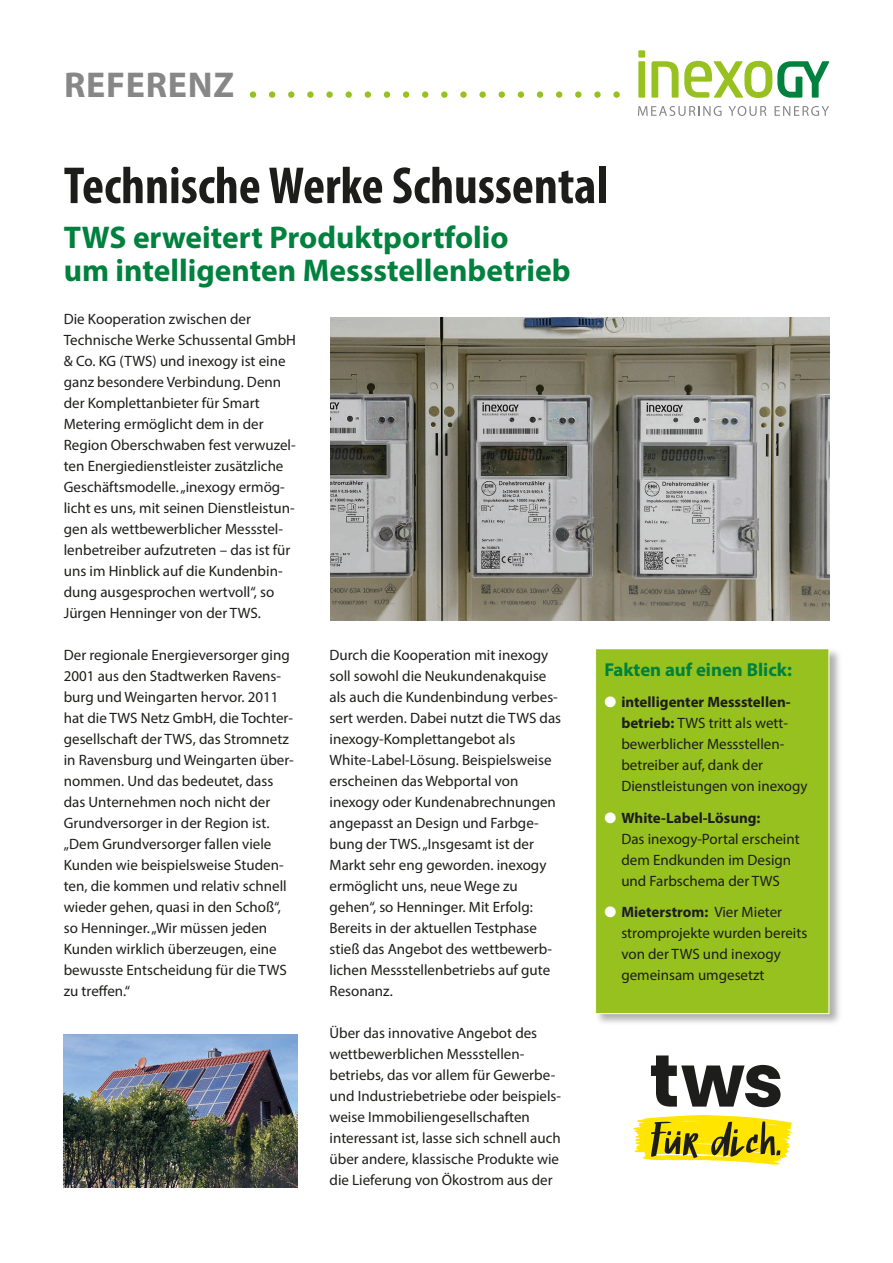
<style>
.page{position:relative;width:893px;height:1263px;background:#fff}
.page>*{position:absolute;margin:0;border:0;box-sizing:border-box;transform-origin:0 0}
.t1{font:700 condensed 52.5px "Myriad Pro";color:#1d1d1b}
.t2{font:700 36px "Myriad Pro";letter-spacing:.02em;color:#878787}
.t3{font:700 31.5px "Myriad Pro";color:#00813d}
.t4{font:700 18.75px "Myriad Pro";color:#00813d}
.t5{font:15px/21px "Myriad Pro";color:#1d1d1b}
.t6{font:700 15px "Myriad Pro";color:#1d1d1b}
.s1{color:#fff}
.s2{font-weight:700}
</style>
<div class="page">
<img style="left:330px;top:317px;width:499px;height:304px">
<div style="left:638px;top:61px;width:7px;height:37px;background:#96c11f"></div>
<svg style="left:651px;top:61px;width:27px;height:37px"></svg>
<svg style="left:684px;top:61px;width:145px;height:37px"></svg>
<svg style="left:638px;top:106px;width:84px;height:10px"></svg>
<svg style="left:728px;top:106px;width:38px;height:10px"></svg>
<svg style="left:774px;top:106px;width:55px;height:10px"></svg>
<div style="left:638px;top:50px;width:7px;height:8px;background:#96c11f"></div>
<div style="left:441px;top:91px;width:7px;height:7px;background:#96c11f;border-radius:50%"></div>
<div style="left:422px;top:91px;width:6px;height:7px;background:#96c11f;border-radius:50%"></div>
<div style="left:403px;top:91px;width:6px;height:7px;background:#96c11f;border-radius:50%"></div>
<div style="left:384px;top:91px;width:6px;height:7px;background:#96c11f;border-radius:50%"></div>
<div style="left:365px;top:91px;width:6px;height:7px;background:#96c11f;border-radius:50%"></div>
<div style="left:345px;top:91px;width:7px;height:7px;background:#96c11f;border-radius:50%"></div>
<svg style="left:326px;top:91px;width:7px;height:7px"></svg>
<div style="left:307px;top:91px;width:7px;height:7px;background:#96c11f;border-radius:50%"></div>
<div style="left:288px;top:91px;width:6px;height:7px;background:#96c11f;border-radius:50%"></div>
<div style="left:269px;top:91px;width:6px;height:7px;background:#96c11f;border-radius:50%"></div>
<div style="left:250px;top:91px;width:6px;height:7px;background:#96c11f;border-radius:50%"></div>
<div style="left:518px;top:91px;width:6px;height:7px;background:#96c11f;border-radius:50%"></div>
<div style="left:499px;top:91px;width:6px;height:7px;background:#96c11f;border-radius:50%"></div>
<div style="left:479px;top:91px;width:7px;height:7px;background:#96c11f;border-radius:50%"></div>
<svg style="left:460px;top:91px;width:7px;height:7px"></svg>
<svg style="left:594px;top:91px;width:7px;height:7px"></svg>
<div style="left:575px;top:91px;width:6px;height:7px;background:#96c11f;border-radius:50%"></div>
<div style="left:556px;top:91px;width:6px;height:7px;background:#96c11f;border-radius:50%"></div>
<div style="left:537px;top:91px;width:6px;height:7px;background:#96c11f;border-radius:50%"></div>
<div style="left:595px;top:648px;width:247px;height:378px;background:#1d1d1b;opacity:.35"></div>
<div style="left:596px;top:649px;width:233px;height:364px;background:#96c11f"></div>
<div style="left:595px;top:648px;width:234px;height:366px;border:1px solid #fff"></div>
<img style="left:64px;top:1034px;width:234px;height:153px">
<div style="left:613px;top:91px;width:7px;height:7px;background:#96c11f;border-radius:50%"></div>
<svg style="left:651px;top:1055px;width:130px;height:52px"></svg>
<svg style="left:633px;top:1115px;width:160px;height:50px"></svg>
<p class="t2" style="left:64px;top:61px;width:171px">REFERENZ</p>
<p class="t1" style="left:64px;top:153px;width:546px">Technische Werke Schussental</p>
<p class="t3" style="left:64px;top:217px;width:446px">TWS erweitert Produktportfolio</p>
<p class="t3" style="left:64px;top:250px;width:508px">um intelligenten Messstellenbetrieb</p>
<p class="t5" style="left:64px;top:308px;width:234px">Die Kooperation zwischen der Technische Werke Schussental GmbH &amp; Co. KG (TWS) und inexogy ist eine ganz besondere Verbindung. Denn der Komplettanbieter für Smart Metering ermöglicht dem in der Region Oberschwaben fest verwuzel&shy;ten Energiedienstleister zusätzliche Geschäftsmodelle. „inexogy ermög&shy;licht es uns, mit seinen Dienstleistun&shy;gen als wettbewerblicher Messstel&shy;lenbetreiber aufzutreten – das ist für uns im Hinblick auf die Kundenbin&shy;dung ausgesprochen wertvoll“, so Jürgen Henninger von der TWS.</p>
<p class="t5" style="left:64px;top:644px;width:232px">Der regionale Energieversorger ging 2001 aus den Stadtwerken Ravens&shy;burg und Weingarten hervor. 2011 hat die TWS Netz GmbH, die Tochter&shy;gesellschaft der TWS, das Stromnetz in Ravensburg und Weingarten über-</p>
<p class="t5" style="left:64px;top:770px;width:224px">nommen. Und das bedeutet, dass das Unternehmen noch nicht der<br>Grundversorger in der Region ist. „Dem Grundversorger fallen viele<br>Kunden wie beispielsweise Studen&shy;ten, die kommen und relativ schnell wieder gehen, quasi in den Schoß“, so Henninger. „Wir müssen jeden<br>Kunden wirklich überzeugen, eine bewusste Entscheidung für die TWS zu treffen.“</p>
<p class="t5" style="left:330px;top:644px;width:233px">Durch die Kooperation mit inexogy soll sowohl die Neukundenakquise als auch die Kundenbindung verbes&shy;sert werden. Dabei nutzt die TWS das inexogy-Komplettangebot als<br>White-Label-Lösung. Beispielsweise erscheinen das Webportal von inexogy oder Kundenabrechnungen angepasst an Design und Farbge&shy;bung der TWS. „Insgesamt ist der<br>Markt sehr eng geworden. inexogy ermöglicht uns, neue Wege zu gehen“, so Henninger. Mit Erfolg:<br>Bereits in der aktuellen Testphase stieß das Angebot des wettbewerb&shy;lichen Messstellenbetriebs auf gute<br>Resonanz.</p>
<p class="t5" style="left:330px;top:1022px;width:209px">Über das innovative Angebot des wettbewerblichen Messstellen-</p>
<p class="t5" style="left:330px;top:1064px;width:233px">betriebs, das vor allem für Gewerbe&shy;und Industriebetriebe oder beispiels&shy;weise Immobiliengesellschaften interessant ist, lasse sich schnell auch über andere, klassische Produkte wie die Lieferung von Ökostrom aus der</p>
<p class="t4" style="left:604px;top:657px;width:189px">Fakten auf einen Blick:</p>
<p class="t6" style="left:604px;top:692px;width:188px"><span class="s1">●</span> intelligenter Messstellen-</p>
<p class="t5" style="left:621px;top:713px;width:168px"><span class="s2">betrieb:</span> TWS tritt als wett-</p>
<p class="t5" style="left:621px;top:734px;width:165px">bewerblicher Messstellen-</p>
<p class="t5" style="left:621px;top:755px;width:143px">betreiber auf, dank der</p>
<p class="t5" style="left:621px;top:776px;width:188px">Dienstleistungen von inexogy</p>
<p class="t6" style="left:604px;top:808px;width:158px"><span class="s1">●</span> White-Label-Lösung:</p>
<p class="t5" style="left:621px;top:828px;width:180px">Das inexogy-Portal erscheint dem Endkunden im Design und Farbschema der TWS</p>
<p class="t5" style="left:621px;top:902px;width:187px;text-indent:-17px"><span class="s1">●</span> <span class="s2">Mieterstrom:</span> Vier Mieter stromprojekte wurden bereits von der TWS und inexogy</p>
<p class="t5" style="left:621px;top:965px;width:145px">gemeinsam umgesetzt</p>
</div>
